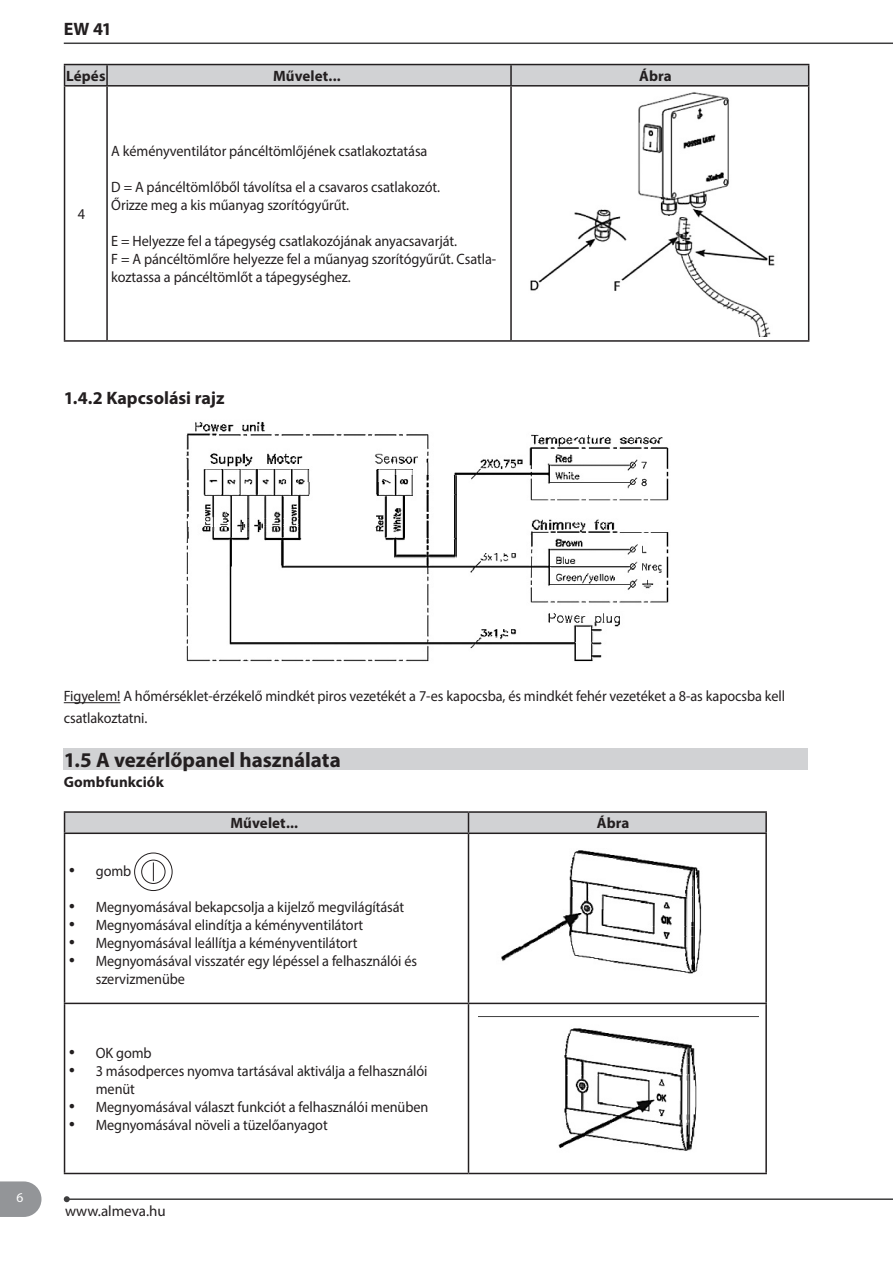
<style>
.page{position:relative;width:893px;height:1263px;background:#fff}
.page>*{position:absolute;margin:0;border:0;box-sizing:border-box;transform-origin:0 0}
.t1{font:700 21px "Myriad Pro";letter-spacing:-.005em;color:#231f20}
.t2{font:700 18px "Myriad Pro";color:#231f20}
.t3{font:15px/18px "Myriad Pro";letter-spacing:-.005em;color:#231f20;scale:.95 1}
.t4{font:700 15px "Myriad Pro";letter-spacing:.005em;color:#231f20}
.t5{font:15px "Myriad Pro";letter-spacing:-.005em;color:#231f20}
.t6{font:13.5px "Myriad Pro";color:#fff}
.s1{font-family:"Times New Roman";font-size:18px}
</style>
<div class="page">
<hr style="left:64px;top:702px;width:56px;height:1px;background:#231f20">
<hr style="left:64px;top:64px;width:43px;height:1px;background:#231f20">
<hr style="left:107px;top:64px;width:404px;height:1px;background:#231f20">
<hr style="left:511px;top:64px;width:298px;height:1px;background:#231f20">
<div style="left:64px;top:65px;width:745px;height:20px;background:#d1d2d4"></div>
<hr style="left:64px;top:85px;width:43px;height:2px;background:#231f20">
<hr style="left:64px;top:87px;width:1px;height:253px;background:#231f20">
<hr style="left:107px;top:85px;width:404px;height:2px;background:#231f20">
<hr style="left:106px;top:87px;width:2px;height:253px;background:#231f20">
<hr style="left:511px;top:85px;width:298px;height:2px;background:#231f20">
<hr style="left:510px;top:87px;width:2px;height:253px;background:#231f20">
<hr style="left:808px;top:87px;width:1px;height:253px;background:#231f20">
<hr style="left:64px;top:340px;width:43px;height:2px;background:#231f20">
<hr style="left:107px;top:340px;width:404px;height:2px;background:#231f20">
<hr style="left:511px;top:340px;width:298px;height:2px;background:#231f20">
<img style="left:530px;top:92px;width:245px;height:245px">
<img style="left:186px;top:422px;width:483px;height:240px">
<div style="left:64px;top:748px;width:744px;height:21px;background:#d1d2d4"></div>
<hr style="left:64px;top:811px;width:404px;height:2px;background:#231f20">
<hr style="left:468px;top:811px;width:299px;height:2px;background:#231f20">
<div style="left:64px;top:812px;width:703px;height:20px;background:#d1d2d4"></div>
<hr style="left:64px;top:832px;width:404px;height:2px;background:#231f20">
<hr style="left:64px;top:834px;width:1px;height:169px;background:#231f20">
<hr style="left:468px;top:832px;width:299px;height:2px;background:#231f20">
<hr style="left:468px;top:834px;width:1px;height:169px;background:#231f20">
<hr style="left:765px;top:834px;width:2px;height:169px;background:#231f20">
<hr style="left:64px;top:1003px;width:404px;height:1px;background:#231f20">
<hr style="left:64px;top:1004px;width:1px;height:169px;background:#231f20">
<hr style="left:468px;top:1003px;width:299px;height:1px;background:#231f20">
<hr style="left:468px;top:1004px;width:1px;height:169px;background:#231f20">
<hr style="left:765px;top:1004px;width:2px;height:169px;background:#231f20">
<hr style="left:64px;top:1173px;width:404px;height:1px;background:#231f20">
<hr style="left:468px;top:1173px;width:299px;height:1px;background:#231f20">
<div style="left:134px;top:853px;width:38px;height:38px;border:1px solid #231f20;border-radius:50%"></div>
<div style="left:141px;top:860px;width:24px;height:24px;border:1px solid #231f20;border-radius:50%"></div>
<svg style="left:153px;top:862px;width:1px;height:19px"></svg>
<img style="left:501px;top:850px;width:201px;height:124px">
<img style="left:479px;top:1016px;width:280px;height:135px">
<svg style="left:0;top:1181px;width:41px;height:36px"></svg>
<hr style="left:67px;top:1198px;width:826px;height:2px;background:#3e3e3f">
<svg style="left:64px;top:1196px;width:6px;height:6px"></svg>
<hr style="left:64px;top:43px;width:829px;height:1px;background:#3e3e3f">
<p class="t2" style="left:64px;top:17px;width:50px">EW 41</p>
<p class="t4" style="left:66px;top:66px;width:41px">Lépés</p>
<p class="t4" style="left:273px;top:66px;width:69px">Művelet...</p>
<p class="t4" style="left:639px;top:66px;width:34px">Ábra</p>
<p class="t3" style="left:78px;top:205px;width:9px">4</p>
<p class="t3" style="left:111px;top:142px;width:334px">A kéményventilátor páncéltömlőjének csatlakoztatása</p>
<p class="t3" style="left:111px;top:178px;width:348px">D = A páncéltömlőből távolítsa el a csavaros csatlakozót.<br>Őrizze meg a kis műanyag szorítógyűrűt.</p>
<p class="t3" style="left:111px;top:232px;width:407px">E = Helyezze fel a tápegység csatlakozójának anyacsavarját.<br>F = A páncéltömlőre helyezze fel a műanyag szorítógyűrűt. Csatla&shy;koztassa a páncéltömlőt a tápegységhez.</p>
<p class="t2" style="left:64px;top:386px;width:162px">1.4.2 Kapcsolási rajz</p>
<p class="t6" style="left:17px;top:1189px;width:8px">6</p>
<p class="t3" style="left:64px;top:685px;width:761px;line-height:21.6px">Figyelem! A hőmérséklet-érzékelő mindkét piros vezetékét a 7-es kapocsba, és mindkét fehér vezetéket a 8-as kapocsba kell csatlakoztatni.</p>
<h1 class="t1" style="left:64px;top:746px;width:278px">1.5 A vezérlőpanel használata</h1>
<p class="t4" style="left:64px;top:772px;width:102px">Gombfunkciók</p>
<p class="t4" style="left:231px;top:813px;width:69px">Művelet...</p>
<p class="t4" style="left:597px;top:813px;width:34px">Ábra</p>
<p class="t3" style="left:69px;top:862px;width:67px"><span class="s1">•</span> gomb</p>
<p class="t3" style="left:69px;top:898px;width:355px"><span class="s1">•</span> Megnyomásával bekapcsolja a kijelző megvilágítását</p>
<p class="t3" style="left:69px;top:916px;width:312px"><span class="s1">•</span> Megnyomásával elindítja a kéményventilátort</p>
<p class="t3" style="left:69px;top:934px;width:306px"><span class="s1">•</span> Megnyomásával leállítja a kéményventilátort</p>
<p class="t3" style="left:96px;top:952px;width:340px;text-indent:-27px"><span class="s1">•</span> Megnyomásával visszatér egy lépéssel a felhasználói és szervizmenübe</p>
<p class="t3" style="left:69px;top:1044px;width:89px"><span class="s1">•</span> OK gomb</p>
<p class="t3" style="left:96px;top:1062px;width:351px;text-indent:-27px"><span class="s1">•</span> 3 másodperces nyomva tartásával aktiválja a felhasználói menüt</p>
<p class="t3" style="left:69px;top:1098px;width:380px"><span class="s1">•</span> Megnyomásával választ funkciót a felhasználói menüben</p>
<p class="t3" style="left:69px;top:1116px;width:274px"><span class="s1">•</span> Megnyomásával növeli a tüzelőanyagot</p>
<p class="t5" style="left:65px;top:1202px;width:102px">www.almeva.hu</p>
</div>
